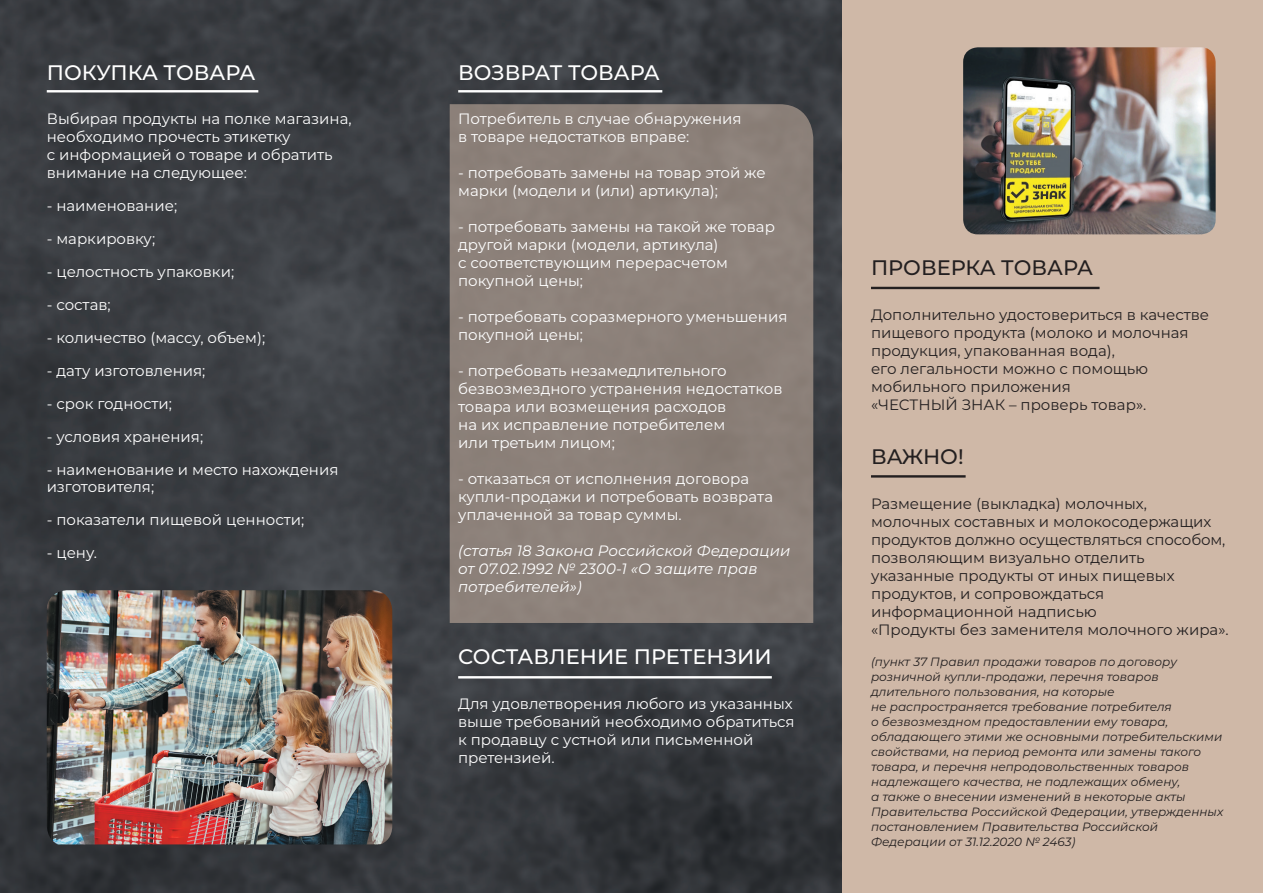
<style>
.page{position:relative;width:1263px;height:893px;background:#fff}
.page>*{position:absolute;margin:0;border:0;box-sizing:border-box;transform-origin:0 0}
.t1{font:500 21px "Montserrat";color:#fff}
.t2{font:500 21px "Montserrat";color:#231f20}
.t3{font:15px/18px "Montserrat";color:#fff}
.t4{font:15px/18px "Montserrat";color:#231f20}
.t5{font:italic 15px/18px "Montserrat";color:#fff}
.t6{font:italic 12px/15px "Montserrat";color:#231f20}
</style>
<div class="page">
<img style="left:0;top:0;width:842px;height:893px">
<div style="left:450px;top:104px;width:363px;height:519px;background:#8c8079"></div>
<div style="left:842px;top:0;width:421px;height:893px;background:#cfb8a7"></div>
<hr style="left:47px;top:90px;width:211px;height:2px;background:#fff">
<hr style="left:458px;top:90px;width:204px;height:2px;background:#fff">
<hr style="left:458px;top:676px;width:314px;height:2px;background:#fff">
<hr style="left:871px;top:287px;width:228px;height:2px;background:#231f20">
<hr style="left:871px;top:475px;width:95px;height:3px;background:#231f20">
<img style="left:47px;top:590px;width:345px;height:254px">
<img style="left:963px;top:47px;width:253px;height:187px">
<h1 class="t1" style="left:47px;top:58px;width:210px">ПОКУПКА ТОВАРА</h1>
<p class="t3" style="left:47px;top:110px;width:306px">Выбирая продукты на полке магазина, необходимо прочесть этикетку<br>с информацией о товаре и обратить внимание на следующее:</p>
<p class="t3" style="left:47px;top:197px;width:132px">- наименование;</p>
<p class="t3" style="left:47px;top:230px;width:110px">- маркировку;</p>
<p class="t3" style="left:47px;top:263px;width:189px">- целостность упаковки;</p>
<p class="t3" style="left:47px;top:296px;width:65px">- состав;</p>
<p class="t3" style="left:47px;top:329px;width:220px">- количество (массу, объем);</p>
<p class="t3" style="left:47px;top:362px;width:160px">- дату изготовления;</p>
<p class="t3" style="left:47px;top:395px;width:127px">- срок годности;</p>
<p class="t3" style="left:47px;top:428px;width:158px">- условия хранения;</p>
<p class="t3" style="left:47px;top:461px;width:293px;line-height:16.5px">- наименование и место нахождения изготовителя;</p>
<p class="t3" style="left:47px;top:510px;width:259px">- показатели пищевой ценности;</p>
<p class="t3" style="left:47px;top:543px;width:52px">- цену.</p>
<h1 class="t1" style="left:458px;top:58px;width:203px">ВОЗВРАТ ТОВАРА</h1>
<p class="t3" style="left:458px;top:110px;width:285px">Потребитель в случае обнаружения в товаре недостатков вправе:</p>
<p class="t3" style="left:458px;top:164px;width:309px">- потребовать замены на товар этой же марки (модели и (или) артикула);</p>
<p class="t3" style="left:458px;top:218px;width:318px">- потребовать замены на такой же товар другой марки (модели, артикула)<br>с соответствующим перерасчетом покупной цены;</p>
<p class="t3" style="left:458px;top:308px;width:331px">- потребовать соразмерного уменьшения покупной цены;</p>
<p class="t3" style="left:458px;top:362px;width:326px">- потребовать незамедлительного безвозмездного устранения недостатков товара или возмещения расходов<br>на их исправление потребителем<br>или третьим лицом;</p>
<p class="t3" style="left:458px;top:470px;width:316px">- отказаться от исполнения договора купли-продажи и потребовать возврата уплаченной за товар суммы.</p>
<p class="t5" style="left:458px;top:542px;width:334px">(статья 18 Закона Российской Федерации от 07.02.1992 № 2300-1 «О защите прав потребителей»)</p>
<h1 class="t1" style="left:458px;top:642px;width:315px">СОСТАВЛЕНИЕ ПРЕТЕНЗИИ</h1>
<p class="t3" style="left:458px;top:694px;width:338px">Для удовлетворения любого из указанных выше требований необходимо обратиться к продавцу с устной или письменной претензией.</p>
<h1 class="t2" style="left:871px;top:253px;width:224px">ПРОВЕРКА ТОВАРА</h1>
<p class="t4" style="left:871px;top:305px;width:340px">Дополнительно удостовериться в качестве пищевого продукта (молоко и молочная продукция, упакованная вода),<br>его легальности можно с помощью мобильного приложения<br>«ЧЕСТНЫЙ ЗНАК – проверь товар».</p>
<h1 class="t2" style="left:871px;top:442px;width:94px">ВАЖНО!</h1>
<p class="t4" style="left:871px;top:494px;width:359px">Размещение (выкладка) молочных, молочных составных и молокосодержащих продуктов должно осуществляться способом, позволяющим визуально отделить указанные продукты от иных пищевых продуктов, и сопровождаться информационной надписью<br>«Продукты без заменителя молочного жира».</p>
<p class="t6" style="left:871px;top:654px;width:354px">(пункт 37 Правил продажи товаров по договору розничной купли-продажи, перечня товаров длительного пользования, на которые<br>не распространяется требование потребителя<br>о безвозмездном предоставлении ему товара, обладающего этими же основными потребительскими свойствами, на период ремонта или замены такого товара, и перечня непродовольственных товаров надлежащего качества, не подлежащих обмену,<br>а также о внесении изменений в некоторые акты Правительства Российской Федерации, утвержденных постановлением Правительства Российской Федерации от 31.12.2020 № 2463)</p>
</div>
